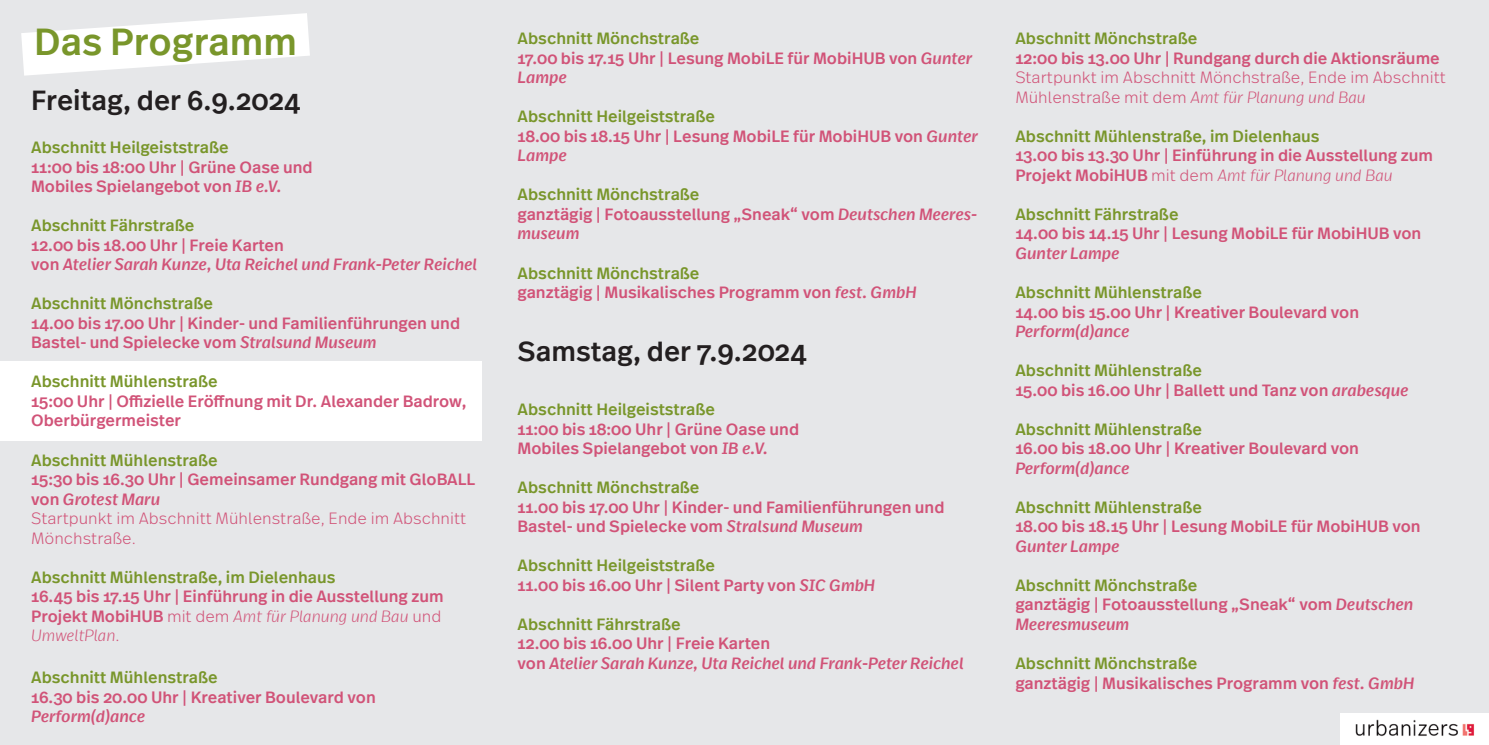
<style>
.page{position:relative;width:1489px;height:745px;background:#fff}
.page>*{position:absolute;margin:0;border:0;box-sizing:border-box;transform-origin:0 0}
.t1{font:500 37.5px "Real Text Pro";color:#79962b}
.t2{font:500 27.5px "Real Text Pro";color:#231f20}
.t3{font:500 16.25px/19.5px "Real Text Pro";color:#d15378}
.t4{font:500 16.25px "Real Text Pro";color:#79962b}
.t5{font:italic 500 16.25px/19.5px "Real Text Pro";color:#d15378}
.t6{font:300 16.25px/19.5px "Real Text Pro";color:#d15378}
.s1{font-style:italic}
.s2{font-style:normal}
.s3{font-weight:500}
.s4{font-weight:500;font-style:italic}
.s5{font-weight:300}
.s6{font-weight:300;font-style:italic}
.s7{color:#79962b}
</style>
<div class="page">
<div style="left:0;top:0;width:1488px;height:744px;background:#e6e7e9"></div>
<div style="left:0;top:361px;width:481px;height:79px;background:#fff"></div>
<svg style="left:21px;top:13px;width:289px;height:63px"></svg>
<img style="left:1340px;top:713px;width:148px;height:31px">
<h1 class="t1" style="left:34px;top:15px;width:264px">Das Programm</h1>
<h2 class="t2" style="left:31px;top:81px;width:271px">Freitag, der 6.9.2024</h2>
<p class="t4" style="left:31px;top:136px;width:199px">Abschnitt Heilgeiststraße</p>
<p class="t3" style="left:31px;top:157px;width:283px">11:00 bis 18:00 Uhr | Grüne Oase und<br>Mobiles Spielangebot von <span class="s1">IB e.V.</span></p>
<p class="t4" style="left:31px;top:214px;width:165px">Abschnitt Fährstraße</p>
<p class="t5" style="left:31px;top:235px;width:447px"><span class="s2">12.00 bis 18.00 Uhr | Freie Karten<br>von</span> Atelier Sarah Kunze, Uta Reichel und Frank-Peter Reichel</p>
<p class="t4" style="left:31px;top:292px;width:183px">Abschnitt Mönchstraße</p>
<p class="t3" style="left:31px;top:313px;width:430px">14.00 bis 17.00 Uhr | Kinder- und Familienführungen und<br>Bastel- und Spielecke vom <span class="s1">Stralsund Museum</span></p>
<p class="t4" style="left:31px;top:370px;width:188px">Abschnitt Mühlenstraße</p>
<p class="t3" style="left:31px;top:391px;width:437px">15:00 Uhr | Offizielle Eröffnung mit Dr. Alexander Badrow,<br>Oberbürgermeister</p>
<p class="t4" style="left:31px;top:448px;width:188px">Abschnitt Mühlenstraße</p>
<p class="t6" style="left:31px;top:469px;width:446px"><span class="s3">15:30 bis 16.30 Uhr | Gemeinsamer Rundgang mit GloBALL von</span> <span class="s4">Grotest Maru<br></span>Startpunkt im Abschnitt Mühlenstraße, Ende im Abschnitt Mönchstraße.</p>
<p class="t4" style="left:31px;top:565px;width:306px">Abschnitt Mühlenstraße, im Dielenhaus</p>
<p class="t3" style="left:31px;top:586px;width:414px">16.45 bis 17.15 Uhr | Einführung in die Ausstellung zum<br>Projekt MobiHUB <span class="s5">mit dem</span> <span class="s6">Amt für Planung und Bau</span> <span class="s5">und<br></span><span class="s6">UmweltPlan</span><span class="s5">.</span></p>
<p class="t4" style="left:31px;top:665px;width:188px">Abschnitt Mühlenstraße</p>
<p class="t3" style="left:31px;top:686px;width:346px">16.30 bis 20.00 Uhr | Kreativer Boulevard von</p>
<p class="t5" style="left:31px;top:706px;width:116px">Perform(d)ance</p>
<p class="t3" style="left:517px;top:28px;width:456px"><span class="s7">Abschnitt Mönchstraße<br></span>17.00 bis 17.15 Uhr | Lesung MobiLE für MobiHUB von <span class="s1">Gunter<br>Lampe</span></p>
<p class="t3" style="left:517px;top:106px;width:462px"><span class="s7">Abschnitt Heilgeiststraße<br></span>18.00 bis 18.15 Uhr | Lesung MobiLE für MobiHUB von <span class="s1">Gunter<br>Lampe</span></p>
<p class="t3" style="left:517px;top:184px;width:461px"><span class="s7">Abschnitt Mönchstraße<br></span>ganztägig | Fotoausstellung „Sneak“ vom <span class="s1">Deutschen Meeres&shy;museum</span></p>
<p class="t3" style="left:517px;top:262px;width:400px"><span class="s7">Abschnitt Mönchstraße<br></span>ganztägig | Musikalisches Programm von <span class="s1">fest. GmbH</span></p>
<h2 class="t2" style="left:517px;top:332px;width:291px">Samstag, der 7.9.2024</h2>
<p class="t4" style="left:517px;top:398px;width:199px">Abschnitt Heilgeiststraße</p>
<p class="t3" style="left:517px;top:418px;width:283px">11:00 bis 18:00 Uhr | Grüne Oase und<br>Mobiles Spielangebot von <span class="s1">IB e.V.</span></p>
<p class="t4" style="left:517px;top:476px;width:183px">Abschnitt Mönchstraße</p>
<p class="t3" style="left:517px;top:496px;width:428px">11.00 bis 17.00 Uhr | Kinder- und Familienführungen und<br>Bastel- und Spielecke vom <span class="s1">Stralsund Museum</span></p>
<p class="t3" style="left:517px;top:555px;width:359px"><span class="s7">Abschnitt Heilgeiststraße<br></span>11.00 bis 16.00 Uhr | Silent Party von <span class="s1">SIC GmbH</span></p>
<p class="t4" style="left:517px;top:612px;width:165px">Abschnitt Fährstraße</p>
<p class="t5" style="left:517px;top:633px;width:447px"><span class="s2">12.00 bis 16.00 Uhr | Freie Karten<br>von</span> Atelier Sarah Kunze, Uta Reichel und Frank-Peter Reichel</p>
<p class="t4" style="left:1015px;top:27px;width:183px">Abschnitt Mönchstraße</p>
<p class="t3" style="left:1015px;top:48px;width:426px">12:00 bis 13.00 Uhr | Rundgang durch die Aktionsräume</p>
<p class="t6" style="left:1015px;top:67px;width:432px">Startpunkt im Abschnitt Mönchstraße, Ende im Abschnitt<br>Mühlenstraße mit dem <span class="s1">Amt für Planung und Bau</span></p>
<p class="t4" style="left:1015px;top:125px;width:306px">Abschnitt Mühlenstraße, im Dielenhaus</p>
<p class="t3" style="left:1015px;top:145px;width:419px">13.00 bis 13.30 Uhr | Einführung in die Ausstellung zum<br>Projekt MobiHUB <span class="s5">mit dem</span> <span class="s6">Amt für Planung und Bau</span></p>
<p class="t4" style="left:1015px;top:203px;width:165px">Abschnitt Fährstraße</p>
<p class="t3" style="left:1015px;top:223px;width:407px">14.00 bis 14.15 Uhr | Lesung MobiLE für MobiHUB von</p>
<p class="t5" style="left:1015px;top:243px;width:106px">Gunter Lampe</p>
<p class="t4" style="left:1015px;top:281px;width:188px">Abschnitt Mühlenstraße</p>
<p class="t3" style="left:1015px;top:301px;width:345px">14.00 bis 15.00 Uhr | Kreativer Boulevard von</p>
<p class="t5" style="left:1015px;top:321px;width:116px">Perform(d)ance</p>
<p class="t3" style="left:1015px;top:360px;width:395px"><span class="s7">Abschnitt Mühlenstraße<br></span>15.00 bis 16.00 Uhr | Ballett und Tanz von <span class="s1">arabesque</span></p>
<p class="t4" style="left:1015px;top:417px;width:188px">Abschnitt Mühlenstraße</p>
<p class="t3" style="left:1015px;top:438px;width:345px">16.00 bis 18.00 Uhr | Kreativer Boulevard von</p>
<p class="t5" style="left:1015px;top:457px;width:116px">Perform(d)ance</p>
<p class="t4" style="left:1015px;top:495px;width:188px">Abschnitt Mühlenstraße</p>
<p class="t3" style="left:1015px;top:516px;width:407px">18.00 bis 18.15 Uhr | Lesung MobiLE für MobiHUB von</p>
<p class="t5" style="left:1015px;top:535px;width:106px">Gunter Lampe</p>
<p class="t3" style="left:1015px;top:574px;width:399px"><span class="s7">Abschnitt Mönchstraße<br></span>ganztägig | Fotoausstellung „Sneak“ vom <span class="s1">Deutschen<br>Meeresmuseum</span></p>
<p class="t3" style="left:1015px;top:652px;width:400px"><span class="s7">Abschnitt Mönchstraße<br></span>ganztägig | Musikalisches Programm von <span class="s1">fest. GmbH</span></p>
</div>
